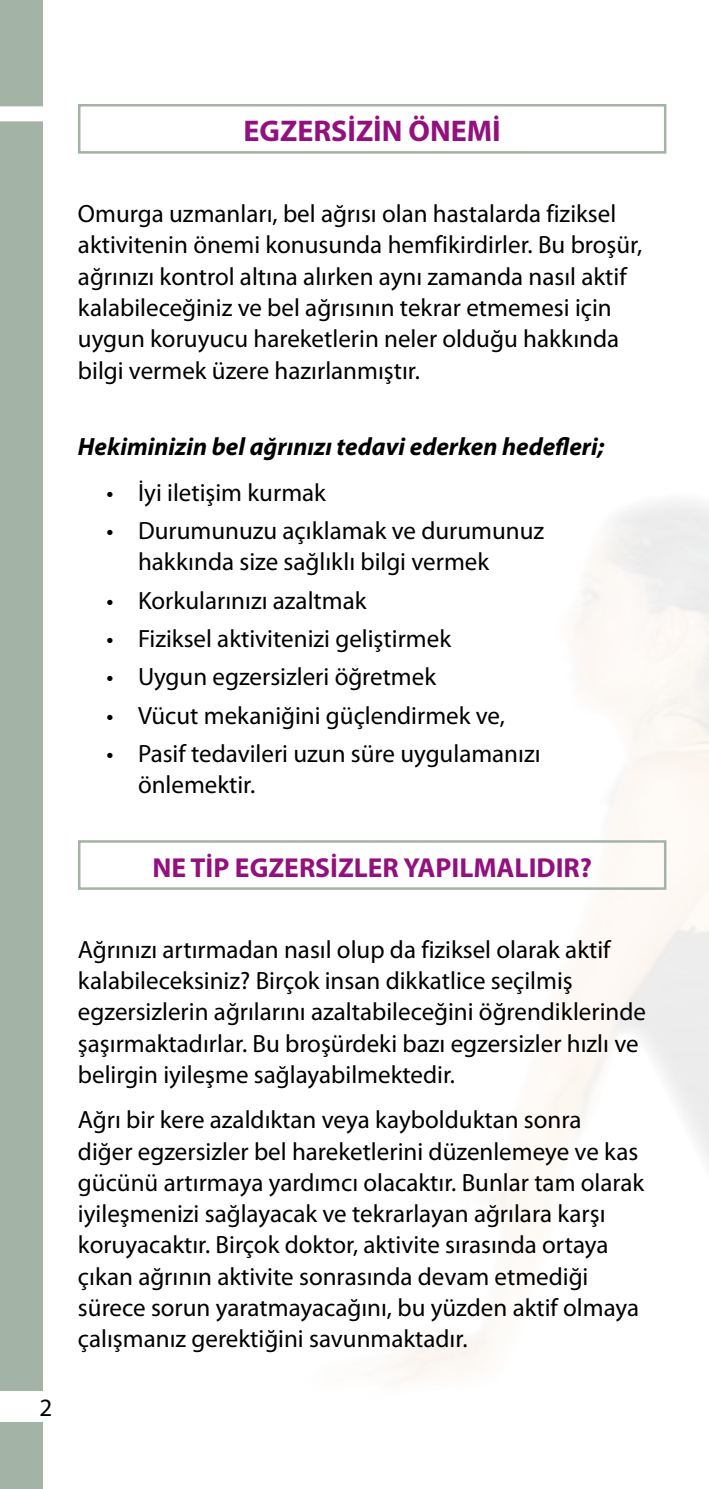
<style>
.page{position:relative;width:709px;height:1489px;background:#fff}
.page>*{position:absolute;margin:0;border:0;box-sizing:border-box;transform-origin:0 0}
.t1{font:700 30px "Myriad Pro";color:#93117e}
.t2{font:700 27.5px "Myriad Pro";color:#93117e}
.t3{font:25px/31.2px "Myriad Pro";color:#000}
.t4{font:italic 700 25px "Myriad Pro";color:#000}
</style>
<div class="page">
<div style="left:0;top:0;width:43px;height:1488px;background:#a3b3a5"></div>
<div style="left:0;top:106px;width:50px;height:15px;background:#fff"></div>
<div style="left:20px;top:1391px;width:51px;height:30px;background:#fff"></div>
<div style="left:0;top:1391px;width:30px;height:30px;background:#fff"></div>
<div style="left:78px;top:104px;width:588px;height:50px;border:2px solid #a3b3a5"></div>
<div style="left:78px;top:840px;width:588px;height:49px;border:2px solid #a3b3a5"></div>
<p class="t3" style="left:39px;top:1391px;width:14px">2</p>
<p class="t1" style="left:243px;top:112px;width:259px">EGZERSİZİN ÖNEMİ</p>
<p class="t3" style="left:78px;top:198px;width:566px">Omurga uzmanları, bel ağrısı olan hastalarda fiziksel aktivitenin önemi konusunda hemfikirdirler. Bu broşür, ağrınızı kontrol altına alırken aynı zamanda nasıl aktif kalabileceğiniz ve bel ağrısının tekrar etmemesi için uygun koruyucu hareketlerin neler olduğu hakkında bilgi vermek üzere hazırlanmıştır.</p>
<p class="t4" style="left:78px;top:430px;width:528px">Hekiminizin bel ağrınızı tedavi ederken hedefleri;</p>
<p class="t3" style="left:106px;top:476px;width:221px">• İyi iletişim kurmak</p>
<p class="t3" style="left:138px;top:514px;width:408px;text-indent:-32px">• Durumunuzu açıklamak ve durumunuz hakkında size sağlıklı bilgi vermek</p>
<p class="t3" style="left:106px;top:584px;width:262px">• Korkularınızı azaltmak</p>
<p class="t3" style="left:106px;top:622px;width:346px">• Fiziksel aktivitenizi geliştirmek</p>
<p class="t3" style="left:106px;top:661px;width:331px">• Uygun egzersizleri öğretmek</p>
<p class="t3" style="left:106px;top:699px;width:400px">• Vücut mekaniğini güçlendirmek ve,</p>
<p class="t3" style="left:138px;top:737px;width:404px;text-indent:-32px">• Pasif tedavileri uzun süre uygulamanızı önlemektir.</p>
<p class="t2" style="left:152px;top:849px;width:441px">NE TİP EGZERSİZLER YAPILMALIDIR?</p>
<p class="t3" style="left:78px;top:933px;width:569px">Ağrınızı artırmadan nasıl olup da fiziksel olarak aktif kalabileceksiniz? Birçok insan dikkatlice seçilmiş egzersizlerin ağrılarını azaltabileceğini öğrendiklerinde şaşırmaktadırlar. Bu broşürdeki bazı egzersizler hızlı ve belirgin iyileşme sağlayabilmektedir.</p>
<p class="t3" style="left:78px;top:1103px;width:568px">Ağrı bir kere azaldıktan veya kaybolduktan sonra<br>diğer egzersizler bel hareketlerini düzenlemeye ve kas gücünü artırmaya yardımcı olacaktır. Bunlar tam olarak iyileşmenizi sağlayacak ve tekrarlayan ağrılara karşı koruyacaktır. Birçok doktor, aktivite sırasında ortaya çıkan ağrının aktivite sonrasında devam etmediği sürece sorun yaratmayacağını, bu yüzden aktif olmaya çalışmanız gerektiğini savunmaktadır.</p>
</div>
